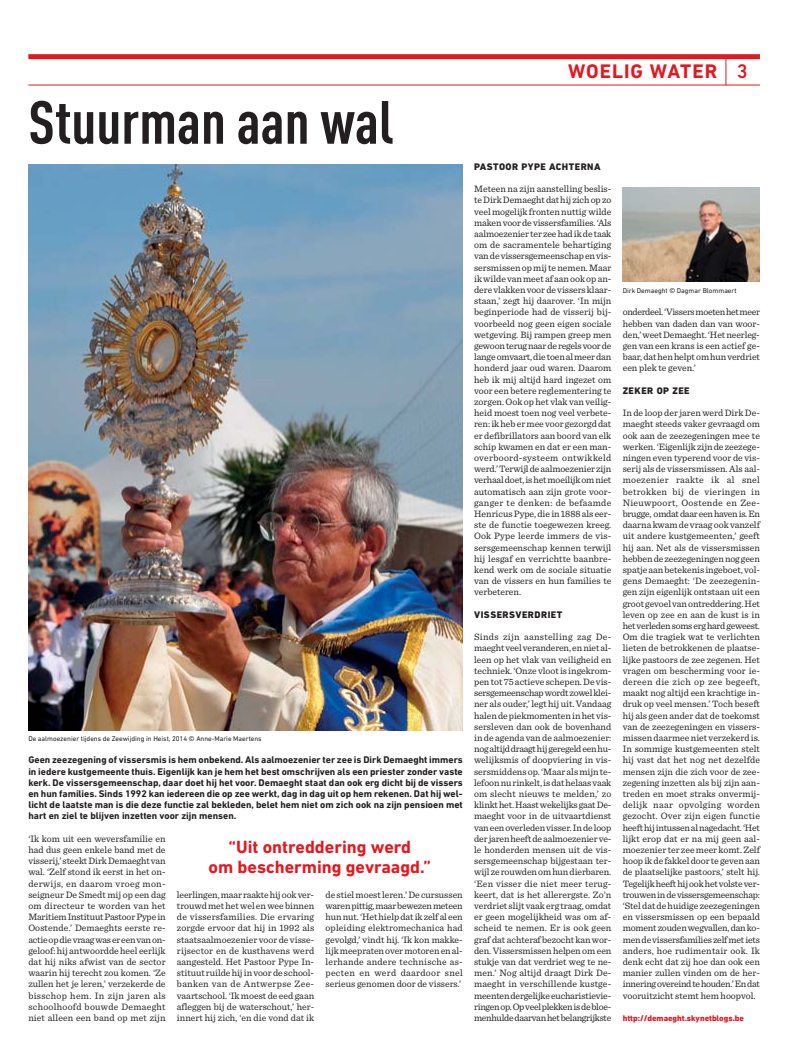
<style>
.page{position:relative;width:794px;height:1063px;background:#fff}
.page>*{position:absolute;margin:0;border:0;box-sizing:border-box;transform-origin:0 0}
.t1{font:700 60px "DIN Cond";color:#231f20}
.t2{font:700 20px "DIN Next LT Pro";letter-spacing:.05em;color:#e11a22}
.t3{font:700 18px/20px "DIN Next LT Pro";color:#e11a22;text-align:center}
.t4{font:700 9.9px/11.2px "DIN Next LT Pro";color:#231f20;text-align:justify}
.t5{font:9.7px/11.2px "Sentinel";color:#231f20;text-align:justify}
.t6{font:800 9.7px "DIN Next LT Pro";letter-spacing:.05em;color:#231f20}
.t7{font:800 8.4px "DIN Next LT Pro";color:#e11a22}
.t8{font:7px "DIN Next LT Pro";color:#231f20}
.s1{font-weight:500}
</style>
<div class="page">
<div style="left:28px;top:54px;width:732px;height:5px;background:#e11a22"></div>
<hr style="left:28px;top:85px;width:732px;height:1px;background:#e11a22">
<svg style="left:725px;top:59px;width:1px;height:26px"></svg>
<img style="left:622px;top:187px;width:138px;height:94px">
<img style="left:28px;top:164px;width:435px;height:566px">
<h1 class="t1" style="left:28px;top:101px;width:367px">Stuurman aan wal</h1>
<p class="t8" style="left:28px;top:736px;width:235px">De aalmoezenier tijdens de Zeewijding in Heist, 2014 © Anne-Marie Maertens</p>
<p class="t4" style="left:28px;top:755px;width:436px">Geen zeezegening of vissersmis is hem onbekend. Als aalmoezenier ter zee is Dirk Demaeght immers in iedere kustgemeente thuis. Eigenlĳk kan je hem het best omschrĳven als een priester zonder vaste kerk. De vissersgemeenschap, daar doet hĳ het voor. Demaeght staat dan ook erg dicht bĳ de vissers en hun families. Sinds 1992 kan iedereen die op zee werkt, dag in dag uit op hem rekenen. Dat hĳ wel&shy;licht de laatste man is die deze functie zal bekleden, belet hem niet om zich ook na zĳn pensioen met hart en ziel te blĳven inzetten voor zĳn mensen.</p>
<h3 class="t3" style="left:209px;top:838px;width:224px">“Uit ontreddering werd<br>om bescherming gevraagd.”</h3>
<p class="t5" style="left:28px;top:834px;width:139px">‘Ik kom uit een weversfamilie en had dus geen enkele band met de visserij,’ steekt Dirk Demaeght van wal. ‘Zelf stond ik eerst in het on&shy;derwijs, en daarom vroeg mon&shy;seigneur De Smedt mij op een dag om directeur te worden van het Maritiem Instituut Pastoor Pype in Oostende.’ Demaeghts eerste re&shy;actie op die vraag was er een van on&shy;geloof: hij antwoordde heel eerlijk dat hij niks afwist van de sector waarin hij terecht zou komen. ‘Ze zullen het je leren,’ verzekerde de bisschop hem. In zijn jaren als schoolhoofd bouwde Demaeght niet alleen een band op met zijn</p>
<p class="t5" style="left:177px;top:890px;width:139px">leerlingen, maar raakte hij ook ver&shy;trouwd met het wel en wee binnen de vissersfamilies. Die ervaring zorgde ervoor dat hij in 1992 als staatsaalmoezenier voor de visse&shy;rijsector en de kusthavens werd aangesteld. Het Pastoor Pype In&shy;stituut ruilde hij in voor de school&shy;banken van de Antwerpse Zee&shy;vaartschool. ‘Ik moest de eed gaan afleggen bij de waterschout,’ her&shy;innert hij zich, ‘en die vond dat ik</p>
<p class="t5" style="left:325px;top:890px;width:139px">de stiel moest leren.’ De cursussen waren pittig, maar bewezen meteen hun nut. ‘Het hielp dat ik zelf al een opleiding elektromechanica had gevolgd,’ vindt hij. ‘Ik kon makke&shy;lijk meepraten over motoren en al&shy;lerhande andere technische as&shy;pecten en werd daardoor snel serieus genomen door de vissers.’</p>
<h2 class="t2" style="left:568px;top:65px;width:181px">WOELIG WATER <span class="s1">3</span></h2>
<p class="t6" style="left:474px;top:163px;width:128px">PASTOOR PYPE ACHTERNA</p>
<p class="t5" style="left:474px;top:184px;width:139px">Meteen na zijn aanstelling beslis&shy;te Dirk Demaeght dat hij zich op zo veel mogelijk fronten nuttig wilde maken voor de vissersfamilies. ‘Als aalmoezenier ter zee had ik de taak om de sacramentele behartiging van de vissersgemeenschap en vis&shy;sersmissen op mij te nemen. Maar ik wilde van meet af aan ook op an&shy;dere vlakken voor de vissers klaar&shy;staan,’ zegt hij daarover. ‘In mijn beginperiode had de visserij bij&shy;voorbeeld nog geen eigen sociale wetgeving. Bij rampen greep men gewoon terug naar de regels voor de lange omvaart, die toen al meer dan honderd jaar oud waren. Daarom heb ik mij altijd hard ingezet om voor een betere reglementering te zorgen. Ook op het vlak van veilig&shy;heid moest toen nog veel verbete&shy;ren: ik heb er mee voor gezorgd dat er defibrillators aan boord van elk schip kwamen en dat er een man&shy;overboord-systeem ontwikkeld werd.’ Terwijl de aalmoezenier zijn verhaal doet, is het moeilijk om niet automatisch aan zijn grote voor&shy;ganger te denken: de befaamde Henricus Pype, die in 1888 als eer&shy;ste de functie toegewezen kreeg.<br>Ook Pype leerde immers de vis&shy;sersgemeenschap kennen terwijl hij lesgaf en verrichtte baanbre&shy;kend werk om de sociale situatie van de vissers en hun families te verbeteren.</p>
<p class="t6" style="left:474px;top:611px;width:90px">VISSERSVERDRIET</p>
<p class="t5" style="left:474px;top:632px;width:139px">Sinds zijn aanstelling zag De&shy;maeght veel veranderen, en niet al&shy;leen op het vlak van veiligheid en techniek. ‘Onze vloot is ingekrom&shy;pen tot 75 actieve schepen. De vis&shy;sersgemeenschap wordt zowel klei&shy;ner als ouder,’ legt hij uit. Vandaag halen de piekmomenten in het vis&shy;sersleven dan ook de bovenhand in de agenda van de aalmoezenier: nog altijd draagt hij geregeld een hu&shy;welijksmis of doopviering in vis&shy;sersmiddens op. ‘Maar als mijn te&shy;lefoon nu rinkelt, is dat helaas vaak om slecht nieuws te melden,’ zo klinkt het. Haast wekelijks gaat De&shy;maeght voor in de uitvaartdienst van een overleden visser. In de loop der jaren heeft de aalmoezenier ve&shy;le honderden mensen uit de vis&shy;sersgemeenschap bijgestaan ter&shy;wijl ze rouwden om hun dierbaren. ‘Een visser die niet meer terug&shy;keert, dat is het allerergste. Zo’n verdriet slijt vaak erg traag, omdat er geen mogelijkheid was om af&shy;scheid te nemen. Er is ook geen graf dat achteraf bezocht kan wor&shy;den. Vissersmissen helpen om een stukje van dat verdriet weg te ne&shy;men.’ Nog altijd draagt Dirk De&shy;maeght in verschillende kustge&shy;meenten dergelijke eucharistievie&shy;ringen op. Op veel plekken is de bloe&shy;menhulde daarvan het belangrijkste</p>
<p class="t8" style="left:622px;top:288px;width:115px">Dirk Demaeght © Dagmar Blommaert</p>
<p class="t5" style="left:622px;top:307px;width:139px">onderdeel. ‘Vissers moeten het meer hebben van daden dan van woor&shy;den,’ weet Demaeght. ‘Het neerleg&shy;gen van een krans is een actief ge&shy;baar, dat hen helpt om hun verdriet een plek te geven.’</p>
<p class="t6" style="left:622px;top:387px;width:68px">ZEKER OP ZEE</p>
<p class="t5" style="left:622px;top:408px;width:139px">In de loop der jaren werd Dirk De&shy;maeght steeds vaker gevraagd om ook aan de zeezegeningen mee te werken. ‘Eigenlijk zijn de zeezege&shy;ningen even typerend voor de vis&shy;serij als de vissersmissen. Als aal&shy;moezenier raakte ik al snel betrokken bij de vieringen in Nieuwpoort, Oostende en Zee&shy;brugge, omdat daar een haven is. En daarna kwam de vraag ook vanzelf uit andere kustgemeenten,’ geeft hij aan. Net als de vissersmissen hebben de zeezegeningen nog geen spatje aan betekenis ingeboet, vol&shy;gens Demaeght: ‘De zeezegenin&shy;gen zijn eigenlijk ontstaan uit een groot gevoel van ontreddering. Het leven op zee en aan de kust is in het verleden soms erg hard geweest.<br>Om die tragiek wat te verlichten lieten de betrokkenen de plaatse&shy;lijke pastoors de zee zegenen. Het vragen om bescherming voor ie&shy;dereen die zich op zee begeeft, maakt nog altijd een krachtige in&shy;druk op veel mensen.’ Toch beseft hij als geen ander dat de toekomst van de zeezegeningen en vissers&shy;missen daarmee niet verzekerd is.<br>In sommige kustgemeenten stelt hij vast dat het nog net dezelfde mensen zijn die zich voor de zee&shy;zegening inzetten als bij zijn aan&shy;treden en moet straks onvermij&shy;delijk naar opvolging worden gezocht. Over zijn eigen functie heeft hij intussen al nagedacht. ‘Het lijkt erop dat er na mij geen aal&shy;moezenier ter zee meer komt. Zelf hoop ik de fakkel door te geven aan de plaatselijke pastoors,’ stelt hij.<br>Tegelijk heeft hij ook het volste ver&shy;trouwen in de vissersgemeenschap: ‘Stel dat de huidige zeezegeningen en vissersmissen op een bepaald moment zouden wegvallen, dan ko&shy;men de vissersfamilies zelf met iets anders, hoe rudimentair ook. Ik denk echt dat zij hoe dan ook een manier zullen vinden om de her&shy;innering overeind te houden.’ En dat vooruitzicht stemt hem hoopvol.</p>
<p class="t7" style="left:622px;top:1015px;width:123px">http://demaeght.skynetblogs.be</p>
</div>
